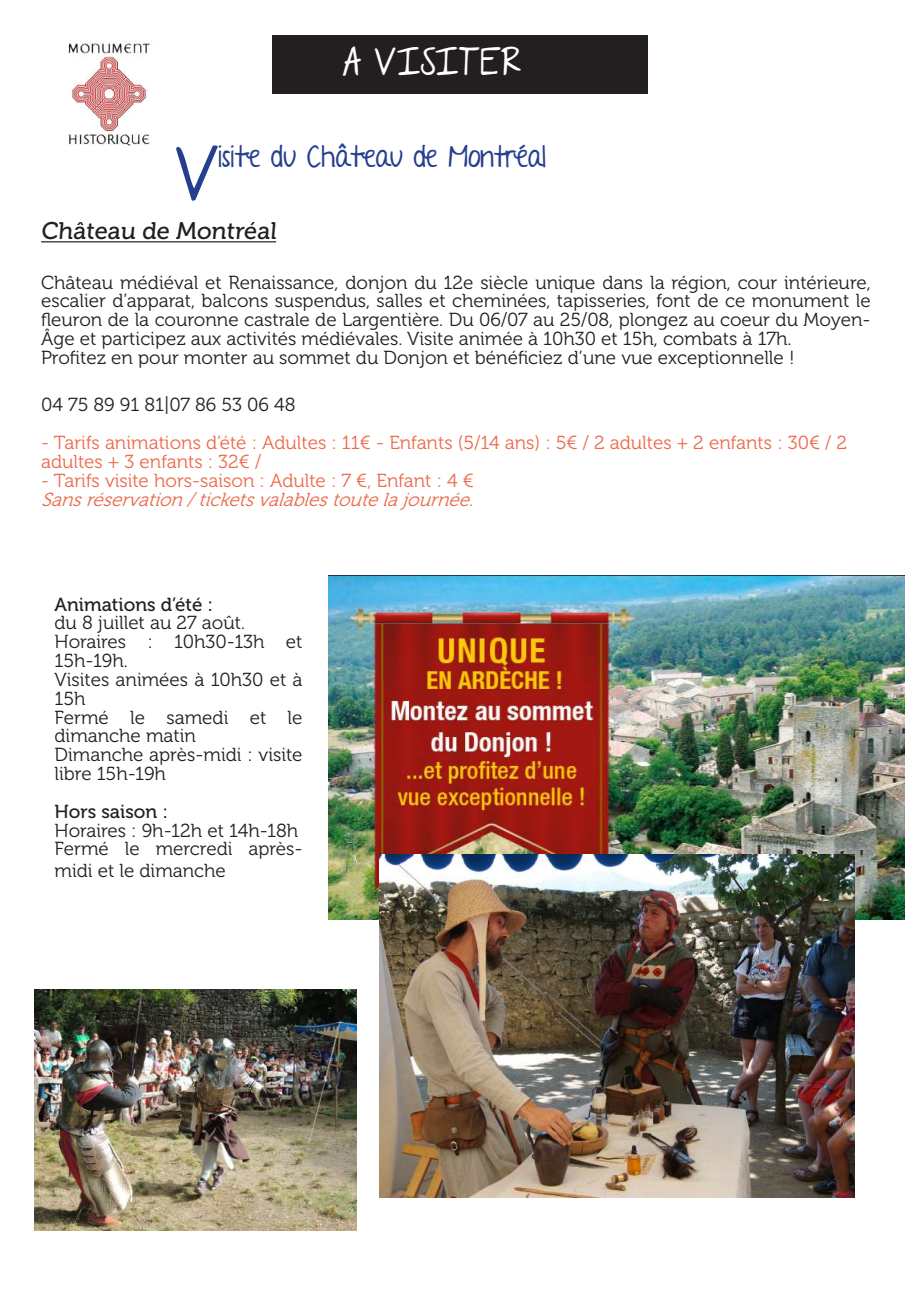
<style>
.page{position:relative;width:919px;height:1289px;background:#fff}
.page>*{position:absolute;margin:0;border:0;box-sizing:border-box;transform-origin:0 0}
.t1{font:74.85px "A Year Without Rain";color:#253f8e}
.t2{font:37.05px "A Year Without Rain";color:#fff}
.t3{font:29.1px "A Year Without Rain";letter-spacing:-.01em;color:#253f8e}
.t4{font:24px "Museo 500";color:#231f20}
.t5{font:18.9px/18.9px "Museo 300";color:#231f20}
.t6{font:18.9px/18.9px "Museo 300";color:#ed694a}
.t7{font:italic 18.9px "Museo 300";color:#ed694a}
.t8{font:18.9px "Museo 500";color:#231f20}
</style>
<div class="page">
<div style="left:272px;top:35px;width:376px;height:58px;background:#231f20"></div>
<hr style="left:41px;top:241px;width:235px;height:1px;background:#231f20">
<img style="left:328px;top:576px;width:576px;height:343px">
<img style="left:68px;top:41px;width:82px;height:105px">
<img style="left:379px;top:854px;width:475px;height:343px">
<img style="left:34px;top:989px;width:323px;height:241px">
<h2 class="t2" style="left:342px;top:38px;width:181px">A VISITER</h2>
<h1 class="t1" style="left:174px;top:126px;width:46px">V</h1>
<h3 class="t3" style="left:218px;top:137px;width:329px">isite du Château de Montréal</h3>
<p class="t4" style="left:41px;top:218px;width:239px">Château de Montréal</p>
<p class="t5" style="left:41px;top:273px;width:831px">Château médiéval et Renaissance, donjon du 12e siècle unique dans la région, cour intérieure, escalier d’apparat, balcons suspendus, salles et cheminées, tapisseries, font de ce monument le fleuron de la couronne castrale de Largentière. Du 06/07 au 25/08, plongez au coeur du Moyen-Âge et participez aux activités médiévales. Visite animée à 10h30 et 15h, combats à 17h.<br>Profitez en pour monter au sommet du Donjon et bénéficiez d’une vue exceptionnelle !</p>
<p class="t5" style="left:41px;top:396px;width:256px">04 75 89 91 81|07 86 53 06 48</p>
<p class="t6" style="left:41px;top:433px;width:807px">- Tarifs animations d’été : Adultes : 11€ - Enfants (5/14 ans) : 5€ / 2 adultes + 2 enfants : 30€ / 2 adultes + 3 enfants : 32€ /</p>
<p class="t6" style="left:41px;top:471px;width:434px">- Tarifs visite hors-saison : Adulte : 7 €, Enfant : 4 €</p>
<p class="t7" style="left:41px;top:489px;width:440px">Sansréservation/ticketsvalablestoutelajournée.</p>
<p class="t8" style="left:55px;top:593px;width:160px">Animations d’été :</p>
<p class="t5" style="left:55px;top:613px;width:249px">du 8 juillet au 27 août.<br>Horaires : 10h30-13h et<br>15h-19h.<br>Visites animées à 10h30 et à<br>15h<br>Fermé le samedi et le dimanche matin<br>Dimanche après-midi : visite libre 15h-19h</p>
<p class="t8" style="left:55px;top:800px;width:115px">Hors saison :</p>
<p class="t5" style="left:55px;top:821px;width:249px">Horaires : 9h-12h et 14h-18h<br>Fermé le mercredi après-</p>
<p class="t5" style="left:55px;top:861px;width:173px">midi et le dimanche</p>
</div>
